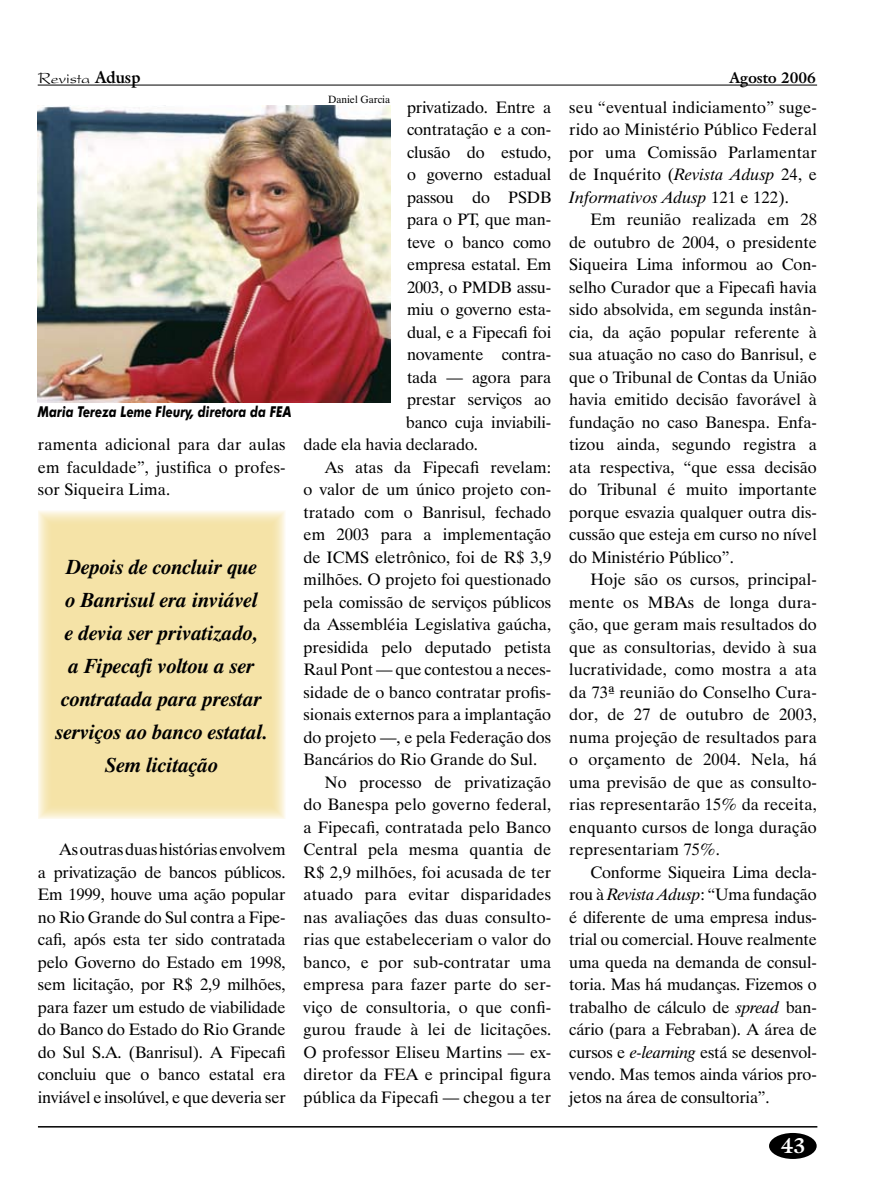
<style>
.page{position:relative;width:893px;height:1191px;background:#fff}
.page>*{position:absolute;margin:0;border:0;box-sizing:border-box;transform-origin:0 0}
.t1{font:italic 700 21px/33px "Dutch 801 BT";color:#000;text-align:center}
.t2{font:700 21px "Galliard IT Cby BT";color:#fff}
.t3{font:16.5px/22.5px "Dutch 801 BT";color:#000;text-align:justify}
.t4{font:16.5px "President";color:#000}
.t5{font:italic 700 15px "Futura BT";color:#000;scale:.8 1}
.t6{font:700 15px "Galliard IT Cby BT";color:#000}
.t7{font:10.5px "Dutch 801 BT";color:#000}
.s1{font-family:"Galliard IT Cby BT";font-weight:700}
.s2{font-style:italic}
</style>
<div class="page">
<hr style="left:38px;top:1126px;width:779px;height:1px;background:#000">
<div style="left:769px;top:1133px;width:48px;height:26px;background:#000;border-radius:50%"></div>
<hr style="left:38px;top:85px;width:779px;height:1px;background:#000">
<div style="left:38px;top:510px;width:247px;height:309px;background:#f5e3a7"></div>
<img style="left:38px;top:106px;width:352px;height:296px">
<p class="t4" style="left:38px;top:69px;width:104px">Revista <span class="s1">Adusp</span></p>
<p class="t6" style="left:729px;top:68px;width:87px">Agosto 2006</p>
<p class="t5" style="left:38px;top:403px;width:318px">Maria Tereza Leme Fleury, diretora da FEA</p>
<p class="t3" style="left:38px;top:433px;width:249px">ramenta adicional para dar aulas em faculdade”, justifica o profes&shy;sor Siqueira Lima.</p>
<p class="t1" style="left:56px;top:549px;width:213px">Depois de concluir que<br>o Banrisul era inviável<br>e devia ser privatizado,<br>a Fipecafi voltou a ser contratada para prestar serviços ao banco estatal.<br>Sem licitação</p>
<p class="t3" style="left:38px;top:838px;width:249px;text-indent:21px">As outras duas histórias envolvem a privatização de bancos públicos.<br>Em 1999, houve uma ação popular no Rio Grande do Sul contra a Fipe&shy;cafi, após esta ter sido contratada pelo Governo do Estado em 1998, sem licitação, por R$ 2,9 milhões, para fazer um estudo de viabilidade do Banco do Estado do Rio Grande do Sul S.A. (Banrisul). A Fipecafi concluiu que o banco estatal era inviável e insolúvel, e que deveria ser</p>
<p class="t7" style="left:328px;top:93px;width:64px">Daniel Garcia</p>
<p class="t3" style="left:407px;top:95px;width:146px">privatizado. Entre a</p>
<p class="t3" style="left:407px;top:118px;width:146px">contratação e a con-</p>
<p class="t3" style="left:407px;top:140px;width:146px">clusão do estudo,</p>
<p class="t3" style="left:407px;top:163px;width:146px">o governo estadual</p>
<p class="t3" style="left:407px;top:185px;width:146px">passou do PSDB</p>
<p class="t3" style="left:407px;top:208px;width:146px">para o PT, que man-</p>
<p class="t3" style="left:407px;top:230px;width:146px">teve o banco como</p>
<p class="t3" style="left:407px;top:253px;width:146px">empresa estatal. Em</p>
<p class="t3" style="left:407px;top:275px;width:146px">2003, o PMDB assu-</p>
<p class="t3" style="left:407px;top:298px;width:146px">miu o governo esta-</p>
<p class="t3" style="left:407px;top:320px;width:146px">dual, e a Fipecafi foi</p>
<p class="t3" style="left:407px;top:343px;width:146px">novamente contra-</p>
<p class="t3" style="left:407px;top:365px;width:146px">tada — agora para</p>
<p class="t3" style="left:407px;top:388px;width:146px">prestar serviços ao</p>
<p class="t3" style="left:406px;top:410px;width:147px">banco cuja inviabili-</p>
<p class="t3" style="left:304px;top:433px;width:176px">dade ela havia declarado.</p>
<p class="t3" style="left:325px;top:455px;width:228px">As atas da Fipecafi revelam:</p>
<p class="t3" style="left:304px;top:478px;width:249px">o valor de um único projeto con-</p>
<p class="t3" style="left:304px;top:500px;width:249px">tratado com o Banrisul, fechado</p>
<p class="t3" style="left:304px;top:523px;width:249px">em 2003 para a implementação</p>
<p class="t3" style="left:304px;top:545px;width:249px">de ICMS eletrônico, foi de R$ 3,9</p>
<p class="t3" style="left:304px;top:568px;width:249px">milhões. O projeto foi questionado</p>
<p class="t3" style="left:304px;top:590px;width:249px">pela comissão de serviços públicos</p>
<p class="t3" style="left:304px;top:613px;width:249px">da Assembléia Legislativa gaúcha,</p>
<p class="t3" style="left:304px;top:635px;width:249px">presidida pelo deputado petista</p>
<p class="t3" style="left:304px;top:658px;width:249px">Raul Pont — que contestou a neces-</p>
<p class="t3" style="left:304px;top:680px;width:249px">sidade de o banco contratar profis-</p>
<p class="t3" style="left:304px;top:703px;width:249px">sionais externos para a implantação</p>
<p class="t3" style="left:304px;top:725px;width:249px">do projeto —, e pela Federação dos</p>
<p class="t3" style="left:304px;top:748px;width:235px">Bancários do Rio Grande do Sul.</p>
<p class="t3" style="left:325px;top:770px;width:228px">No processo de privatização</p>
<p class="t3" style="left:304px;top:793px;width:249px">do Banespa pelo governo federal,</p>
<p class="t3" style="left:304px;top:815px;width:249px">a Fipecafi, contratada pelo Banco</p>
<p class="t3" style="left:304px;top:838px;width:249px">Central pela mesma quantia de</p>
<p class="t3" style="left:304px;top:860px;width:249px">R$ 2,9 milhões, foi acusada de ter</p>
<p class="t3" style="left:304px;top:883px;width:249px">atuado para evitar disparidades</p>
<p class="t3" style="left:304px;top:905px;width:249px">nas avaliações das duas consulto-</p>
<p class="t3" style="left:304px;top:928px;width:249px">rias que estabeleceriam o valor do</p>
<p class="t3" style="left:304px;top:950px;width:249px">banco, e por sub-contratar uma</p>
<p class="t3" style="left:304px;top:973px;width:249px">empresa para fazer parte do ser-</p>
<p class="t3" style="left:304px;top:995px;width:249px">viço de consultoria, o que confi-</p>
<p class="t3" style="left:304px;top:1018px;width:249px">gurou fraude à lei de licitações.</p>
<p class="t3" style="left:304px;top:1040px;width:249px">O professor Eliseu Martins — ex-</p>
<p class="t3" style="left:304px;top:1063px;width:249px">diretor da FEA e principal figura</p>
<p class="t3" style="left:304px;top:1085px;width:249px">pública da Fipecafi — chegou a ter</p>
<p class="t3" style="left:569px;top:95px;width:249px">seu “eventual indiciamento” suge&shy;rido ao Ministério Público Federal por uma Comissão Parlamentar de Inquérito (<span class="s2">Revista Adusp</span> 24, e <span class="s2">Informativos Adusp</span> 121 e 122).</p>
<p class="t3" style="left:569px;top:208px;width:249px;text-indent:21px">Em reunião realizada em 28 de outubro de 2004, o presidente Siqueira Lima informou ao Con&shy;selho Curador que a Fipecafi havia sido absolvida, em segunda instân&shy;cia, da ação popular referente à sua atuação no caso do Banrisul, e que o Tribunal de Contas da União havia emitido decisão favorável à fundação no caso Banespa. Enfa&shy;tizou ainda, segundo registra a ata respectiva, “que essa decisão do Tribunal é muito importante porque esvazia qualquer outra dis&shy;cussão que esteja em curso no nível do Ministério Público”.</p>
<p class="t3" style="left:569px;top:568px;width:249px;text-indent:21px">Hoje são os cursos, principal&shy;mente os MBAs de longa dura&shy;ção, que geram mais resultados do que as consultorias, devido à sua lucratividade, como mostra a ata da 73ª reunião do Conselho Cura&shy;dor, de 27 de outubro de 2003, numa projeção de resultados para o orçamento de 2004. Nela, há uma previsão de que as consulto&shy;rias representarão 15% da receita, enquanto cursos de longa duração representariam 75%.</p>
<p class="t3" style="left:569px;top:860px;width:249px;text-indent:21px">Conforme Siqueira Lima decla&shy;rou à <span class="s2">Revista Adusp</span>: “Uma fundação é diferente de uma empresa indus&shy;trial ou comercial. Houve realmente uma queda na demanda de consul&shy;toria. Mas há mudanças. Fizemos o trabalho de cálculo de <span class="s2">spread</span> ban&shy;cário (para a Febraban). A área de cursos e <span class="s2">e-learning</span> está se desenvol&shy;vendo. Mas temos ainda vários pro&shy;jetos na área de consultoria”.</p>
<p class="t2" style="left:781px;top:1132px;width:26px">43</p>
</div>
